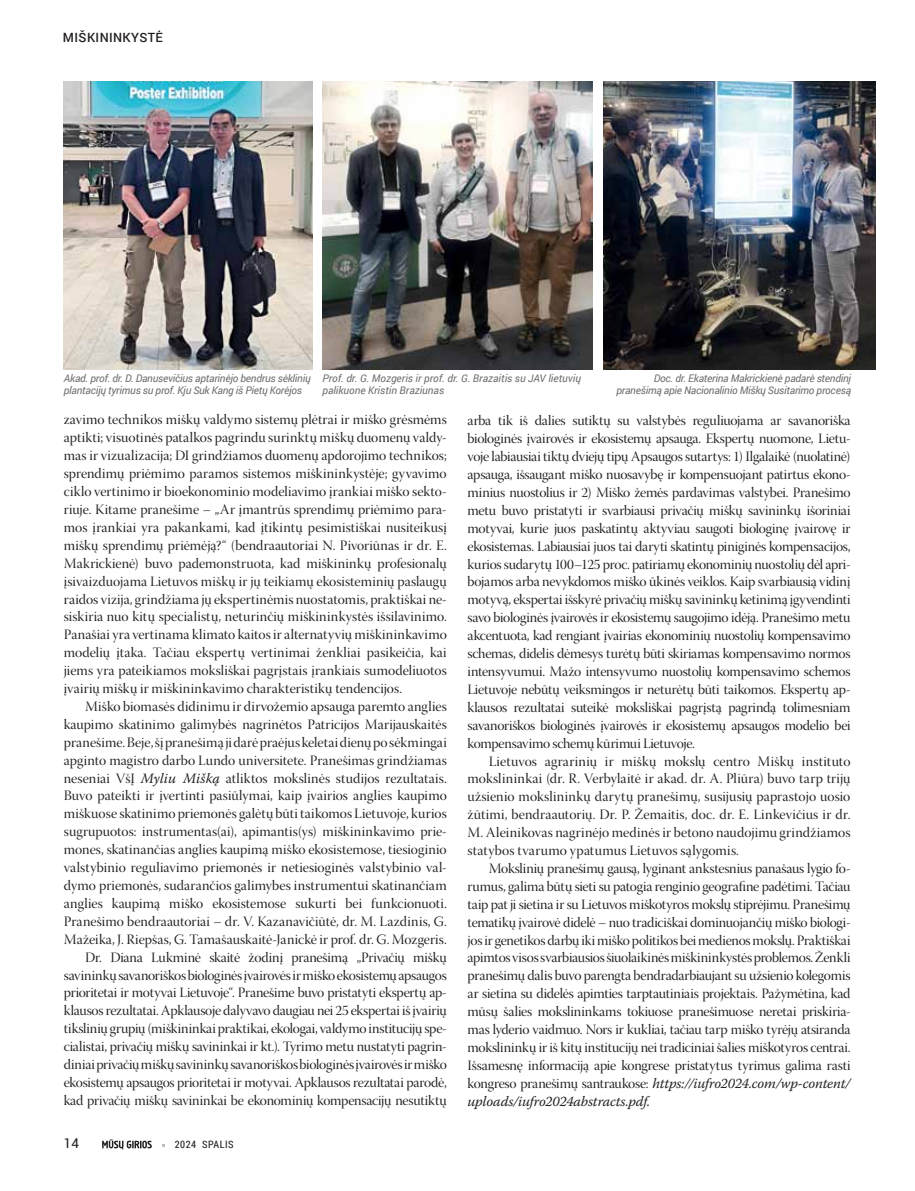
<style>
.page{position:relative;width:915px;height:1191px;background:#fff}
.page>*{position:absolute;margin:0;border:0;box-sizing:border-box;transform-origin:0 0}
.t1{font:14.25px/17.9px "Warnock Pro Disp";color:#231f20;text-align:justify}
.t2{font:italic 14.25px/17.9px "Warnock Pro";letter-spacing:-.015em;color:#231f20}
.t3{font:13.5px "Roboto";color:#231f20}
.t4{font:500 12.75px "Roboto";letter-spacing:.03em;color:#231f20}
.t5{font:italic 10.5px/12px "Roboto";letter-spacing:-.02em;color:#6d6e71}
.t6{font:italic 10.5px/12px "Roboto";color:#6d6e71}
.t7{font:10.2px "Roboto Condensed";letter-spacing:.05em;color:#231f20}
.s1{font-family:"Warnock Pro";font-style:italic}
.s2{font-family:"Warnock Pro Disp";font-style:normal}
</style>
<div class="page">
<svg style="left:102px;top:1139px;width:50px;height:10px"></svg>
<img style="left:322px;top:81px;width:270px;height:288px">
<img style="left:64px;top:81px;width:248px;height:288px">
<img style="left:603px;top:81px;width:272px;height:288px">
<p class="t4" style="left:63px;top:29px;width:101px">MIŠKIN INKYSTĖ</p>
<p class="t5" style="left:64px;top:372px;width:248px">Akad. prof. dr. D. Danusevičius aptarinėjo bendrus sėklinių plantacijų tyrimus su prof. Kju Suk Kang iš Pietų Korėjos</p>
<p class="t5" style="left:616px;top:372px;width:236px;text-align:right">Doc. dr. Ekaterina Makrickienė padarė stendinį pranešimą apie Nacionalinio Miškų Susitarimo procesą</p>
<p class="t6" style="left:322px;top:372px;width:260px">Prof. dr. G. Mozgeris ir prof. dr. G. Brazaitis su JAV lietuvių palikuone Kristin Braziunas</p>
<p class="t1" style="left:64px;top:412px;width:384px">zavimo technikos miškų valdymo sistemų plėtrai ir miško grėsmėms aptikti; visuotinės patalkos pagrindu surinktų miškų duomenų valdy&shy;mas ir vizualizacija; DI grindžiamos duomenų apdorojimo technikos; sprendimų priėmimo paramos sistemos miškininkystėje; gyvavimo ciklo vertinimo ir bioekonominio modeliavimo įrankiai miško sekto&shy;riuje. Kitame pranešime – „Ar įmantrūs sprendimų priėmimo para&shy;mos įrankiai yra pakankami, kad įtikintų pesimistiškai nusiteikusį miškų sprendimų priėmėją?“ (bendraautoriai N. Pivoriūnas ir dr. E.<br>Makrickienė) buvo pademonstruota, kad miškininkų profesionalų įsivaizduojama Lietuvos miškų ir jų teikiamų ekosisteminių paslaugų raidos vizija, grindžiama jų ekspertinėmis nuostatomis, praktiškai ne&shy;siskiria nuo kitų specialistų, neturinčių miškininkystės išsilavinimo.<br>Panašiai yra vertinama klimato kaitos ir alternatyvių miškininkavimo modelių įtaka. Tačiau ekspertų vertinimai ženkliai pasikeičia, kai jiems yra pateikiamos moksliškai pagrįstais įrankiais sumodeliuotos įvairių miškų ir miškininkavimo charakteristikų tendencijos.</p>
<p class="t1" style="left:64px;top:699px;width:384px;text-align:right">Miško biomasės didinimu ir dirvožemio apsauga paremto anglies kaupimo skatinimo galimybės nagrinėtos Patricijos Marijauskaitės pranešime. Beje, šį pranešimą ji darė praėjus keletai dienų po sėkmingai apginto magistro darbo Lundo universitete. Pranešimas grindžiamas neseniai VšĮ <span class="s1">Myliu Mišką</span> atliktos mokslinės studijos rezultatais.<br>Buvo pateikti ir įvertinti pasiūlymai, kaip įvairios anglies kaupimo miškuose skatinimo priemonės galėtų būti taikomos Lietuvoje, kurios sugrupuotos: instrumentas(ai), apimantis(ys) miškininkavimo prie&shy;mones, skatinančias anglies kaupimą miško ekosistemose, tiesioginio valstybinio reguliavimo priemonės ir netiesioginės valstybinio val&shy;dymo priemonės, sudarančios galimybes instrumentui skatinančiam anglies kaupimą miško ekosistemose sukurti bei funkcionuoti.<br>Pranešimo bendraautoriai – dr. V. Kazanavičiūtė, dr. M. Lazdinis, G.<br>Mažeika, J. Riepšas, G. Tamašauskaitė-Janickė ir prof. dr. G. Mozgeris.<br>Dr. Diana Lukminė skaitė žodinį pranešimą „Privačių miškų savininkų savanoriškos biologinės įvairovės ir miško ekosistemų apsaugos prioritetai ir motyvai Lietuvoje“. Pranešime buvo pristatyti ekspertų ap&shy;klausos rezultatai. Apklausoje dalyvavo daugiau nei 25 ekspertai iš įvairių tikslinių grupių (miškininkai praktikai, ekologai, valdymo institucijų spe&shy;cialistai, privačių miškų savininkai ir kt.). Tyrimo metu nustatyti pagrin&shy;diniai privačių miškų savininkų savanoriškos biologinės įvairovės ir miško ekosistemų apsaugos prioritetai ir motyvai. Apklausos rezultatai parodė, kad privačių miškų savininkai be ekonominių kompensacijų nesutiktų</p>
<p class="t3" style="left:64px;top:1133px;width:17px">14</p>
<p class="t7" style="left:175px;top:1137px;width:60px">2024 SPALIS</p>
<p class="t1" style="left:467px;top:413px;width:384px">arba tik iš dalies sutiktų su valstybės reguliuojama ar savanoriška biologinės įvairovės ir ekosistemų apsauga. Ekspertų nuomone, Lietu&shy;voje labiausiai tiktų dviejų tipų Apsaugos sutartys: 1) Ilgalaikė (nuolatinė) apsauga, išsaugant miško nuosavybę ir kompensuojant patirtus ekono&shy;minius nuostolius ir 2) Miško žemės pardavimas valstybei. Pranešimo metu buvo pristatyti ir svarbiausi privačių miškų savininkų išoriniai motyvai, kurie juos paskatintų aktyviau saugoti biologinę įvairovę ir ekosistemas. Labiausiai juos tai daryti skatintų piniginės kompensacijos, kurios sudarytų 100–125 proc. patiriamų ekonominių nuostolių dėl apri&shy;bojamos arba nevykdomos miško ūkinės veiklos. Kaip svarbiausią vidinį motyvą, ekspertai išskyrė privačių miškų savininkų ketinimą įgyvendinti savo biologinės įvairovės ir ekosistemų saugojimo idėją. Pranešimo metu akcentuota, kad rengiant įvairias ekonominių nuostolių kompensavimo schemas, didelis dėmesys turėtų būti skiriamas kompensavimo normos intensyvumui. Mažo intensyvumo nuostolių kompensavimo schemos Lietuvoje nebūtų veiksmingos ir neturėtų būti taikomos. Ekspertų ap&shy;klausos rezultatai suteikė moksliškai pagrįstą pagrindą tolimesniam savanoriškos biologinės įvairovės ir ekosistemų apsaugos modelio bei kompensavimo schemų kūrimui Lietuvoje.</p>
<p class="t1" style="left:467px;top:753px;width:384px;text-indent:21px">Lietuvos agrarinių ir miškų mokslų centro Miškų instituto mokslininkai (dr. R. Verbylaitė ir akad. dr. A. Pliūra) buvo tarp trijų užsienio mokslininkų darytų pranešimų, susijusių paprastojo uosio žūtimi, bendraautorių. Dr. P. Žemaitis, doc. dr. E. Linkevičius ir dr.<br>M. Aleinikovas nagrinėjo medinės ir betono naudojimu grindžiamos statybos tvarumo ypatumus Lietuvos sąlygomis.</p>
<p class="t1" style="left:467px;top:861px;width:384px;text-indent:21px">Mokslinių pranešimų gausą, lyginant ankstesnius panašaus lygio fo&shy;rumus, galima būtų sieti su patogia renginio geografine padėtimi. Tačiau taip pat ji sietina ir su Lietuvos miškotyros mokslų stiprėjimu. Pranešimų tematikų įvairovė didelė – nuo tradiciškai dominuojančių miško biologi&shy;jos ir genetikos darbų iki miško politikos bei medienos mokslų. Praktiškai apimtos visos svarbiausios šiuolaikinės miškininkystės problemos. Ženkli pranešimų dalis buvo parengta bendradarbiaujant su užsienio kolegomis ar sietina su didelės apimties tarptautiniais projektais. Pažymėtina, kad mūsų šalies mokslininkams tokiuose pranešimuose neretai priskiria&shy;mas lyderio vaidmuo. Nors ir kukliai, tačiau tarp miško tyrėjų atsiranda mokslininkų ir iš kitų institucijų nei tradiciniai šalies miškotyros centrai.<br>Išsamesnę informaciją apie kongrese pristatytus tyrimus galima rasti</p>
<p class="t2" style="left:467px;top:1074px;width:384px"><span class="s2">kongreso pranešimų santraukose:</span> https://iufro2024.com/wp-content/ uploads/iufro2024abstracts.pdf.</p>
</div>
